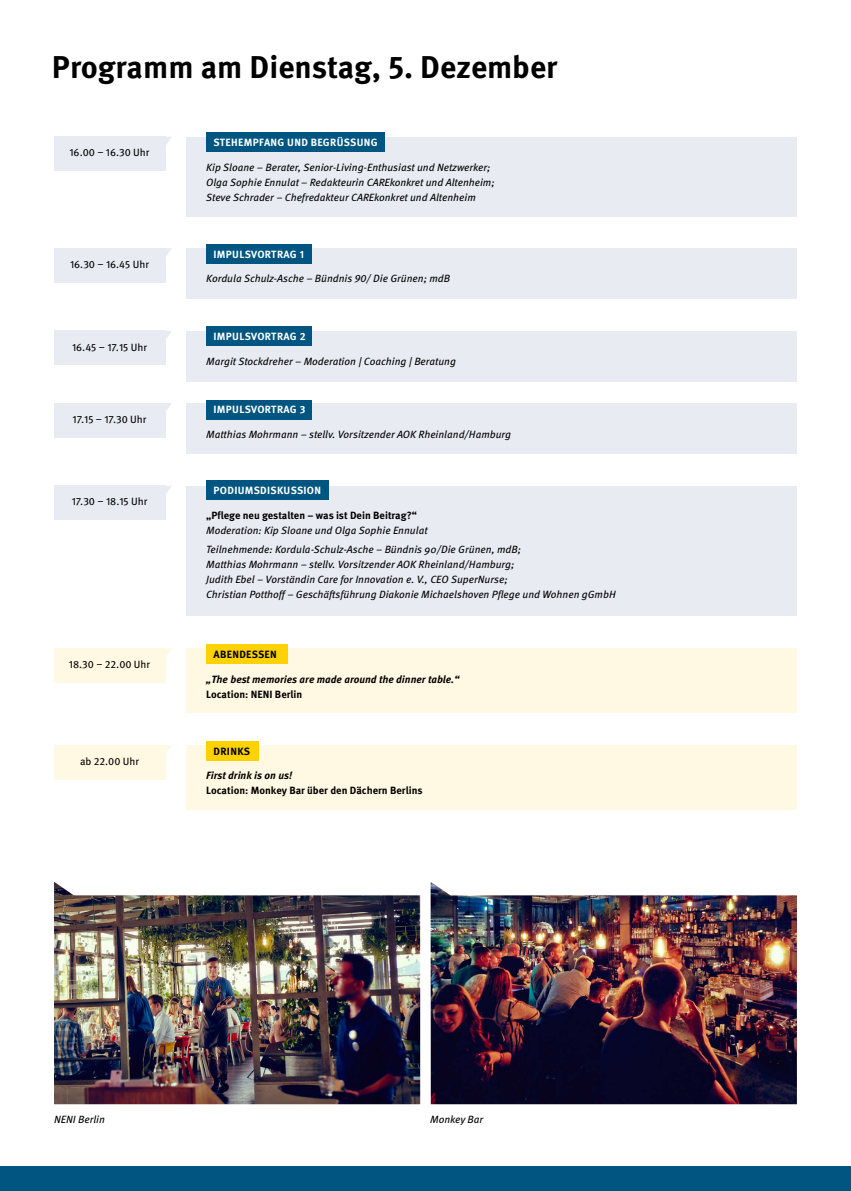
<style>
.page{position:relative;width:851px;height:1191px;background:#fff}
.page>*{position:absolute;margin:0;border:0;box-sizing:border-box;transform-origin:0 0}
.t1{font:700 31.5px "Meta Pro";color:#000}
.t2{font:italic 10.5px/15px "Meta Pro";color:#000}
.t3{font:700 10.5px "Meta Pro";color:#000}
.t4{font:10.5px "Meta Pro";color:#000}
.t5{font:700 10.5px "Meta Pro";letter-spacing:.03em;color:#fff}
.t6{font:italic 700 10.5px "Meta Pro";color:#000}
.t7{font:700 10.5px "Meta Pro";letter-spacing:.03em;color:#000}
</style>
<div class="page">
<div style="left:187px;top:137px;width:609px;height:79px;background:#e8ebf2"></div>
<div style="left:0;top:1166px;width:850px;height:25px;background:#005680"></div>
<div style="left:187px;top:248px;width:609px;height:51px;background:#e8ebf2"></div>
<div style="left:187px;top:331px;width:609px;height:51px;background:#e8ebf2"></div>
<div style="left:187px;top:403px;width:609px;height:51px;background:#e8ebf2"></div>
<div style="left:187px;top:486px;width:609px;height:129px;background:#e8ebf2"></div>
<div style="left:187px;top:648px;width:609px;height:65px;background:#fff8e2"></div>
<div style="left:187px;top:745px;width:609px;height:65px;background:#fff8e2"></div>
<div style="left:206px;top:132px;width:178px;height:20px;background:#005680"></div>
<div style="left:206px;top:244px;width:106px;height:20px;background:#005680"></div>
<div style="left:206px;top:480px;width:122px;height:20px;background:#005680"></div>
<div style="left:206px;top:644px;width:81px;height:20px;background:#fdd200"></div>
<div style="left:206px;top:741px;width:52px;height:20px;background:#fdd200"></div>
<div style="left:54px;top:137px;width:111px;height:34px;background:#e8ebf2"></div>
<svg style="left:165px;top:137px;width:6px;height:10px"></svg>
<div style="left:54px;top:248px;width:111px;height:34px;background:#e8ebf2"></div>
<svg style="left:165px;top:248px;width:7px;height:10px"></svg>
<div style="left:54px;top:331px;width:111px;height:34px;background:#e8ebf2"></div>
<svg style="left:165px;top:331px;width:7px;height:10px"></svg>
<div style="left:54px;top:403px;width:111px;height:34px;background:#e8ebf2"></div>
<svg style="left:165px;top:403px;width:7px;height:10px"></svg>
<div style="left:54px;top:486px;width:111px;height:34px;background:#e8ebf2"></div>
<svg style="left:165px;top:486px;width:6px;height:10px"></svg>
<div style="left:54px;top:648px;width:111px;height:34px;background:#fff8e2"></div>
<svg style="left:165px;top:648px;width:7px;height:10px"></svg>
<div style="left:54px;top:745px;width:111px;height:34px;background:#fff8e2"></div>
<svg style="left:165px;top:745px;width:7px;height:10px"></svg>
<img style="left:54px;top:882px;width:366px;height:222px">
<img style="left:430px;top:882px;width:366px;height:222px">
<div style="left:206px;top:326px;width:106px;height:20px;background:#005680"></div>
<div style="left:206px;top:400px;width:106px;height:19px;background:#005680"></div>
<h1 class="t1" style="left:52px;top:42px;width:507px">Programm am Dienstag, 5. Dezember</h1>
<p class="t4" style="left:69px;top:145px;width:82px">16.00 – 16.30 Uhr</p>
<p class="t4" style="left:70px;top:256px;width:80px">16.30 – 16.45 Uhr</p>
<p class="t4" style="left:72px;top:339px;width:76px">16.45 – 17.15 Uhr</p>
<p class="t4" style="left:73px;top:411px;width:75px">17.15 – 17.30 Uhr</p>
<p class="t4" style="left:72px;top:493px;width:77px">17.30 – 18.15 Uhr</p>
<p class="t4" style="left:69px;top:656px;width:83px">18.30 – 22.00 Uhr</p>
<p class="t4" style="left:80px;top:753px;width:61px">ab 22.00 Uhr</p>
<p class="t5" style="left:213px;top:134px;width:165px">STEHEMPFANG UND BEGRÜSSUNG</p>
<p class="t2" style="left:206px;top:159px;width:290px">Kip Sloane – Berater, Senior-Living-Enthusiast und Netzwerker;<br>Olga Sophie Ennulat – Redakteurin CAREkonkret und Altenheim;<br>Steve Schrader – Chefredakteur CAREkonkret und Altenheim</p>
<p class="t5" style="left:213px;top:246px;width:92px">IMPULSVORTRAG 1</p>
<p class="t2" style="left:206px;top:270px;width:245px">Kordula Schulz-Asche – Bündnis 90/ Die Grünen; mdB</p>
<p class="t5" style="left:213px;top:328px;width:94px">IMPULSVORTRAG 2</p>
<p class="t2" style="left:206px;top:353px;width:251px">Margit Stockdreher – Moderation | Coaching | Beratung</p>
<p class="t5" style="left:213px;top:401px;width:93px">IMPULSVORTRAG 3</p>
<p class="t2" style="left:206px;top:426px;width:306px">Matthias Mohrmann – stellv. Vorsitzender AOK Rheinland/Hamburg</p>
<p class="t5" style="left:213px;top:482px;width:109px">PODIUMSDISKUSSION</p>
<p class="t3" style="left:206px;top:507px;width:212px">„Pflege neu gestalten – was ist Dein Beitrag?“</p>
<p class="t2" style="left:206px;top:520px;width:316px;line-height:19.5px">Moderation: Kip Sloane und Olga Sophie Ennulat<br>Teilnehmende: Kordula-Schulz-Asche – Bündnis 90/Die Grünen, mdB;</p>
<p class="t2" style="left:206px;top:556px;width:411px">Matthias Mohrmann – stellv. Vorsitzender AOK Rheinland/Hamburg;<br>Judith Ebel – Vorständin Care for Innovation e. V., CEO SuperNurse;<br>Christian Potthoff – Geschäftsführung Diakonie Michaelshoven Pflege und Wohnen gGmbH</p>
<p class="t7" style="left:213px;top:646px;width:65px">ABENDESSEN</p>
<p class="t6" style="left:206px;top:670px;width:255px">„The best memories are made around the dinner table.“</p>
<p class="t3" style="left:206px;top:686px;width:98px">Location: NENI Berlin</p>
<p class="t3" style="left:213px;top:743px;width:38px">DRINKS</p>
<p class="t6" style="left:206px;top:767px;width:88px">First drink is on us!</p>
<p class="t3" style="left:206px;top:782px;width:218px">Location: Monkey Bar über den Dächern Berlins</p>
<p class="t2" style="left:54px;top:1111px;width:52px">NENI Berlin</p>
<p class="t2" style="left:430px;top:1111px;width:55px">Monkey Bar</p>
</div>
